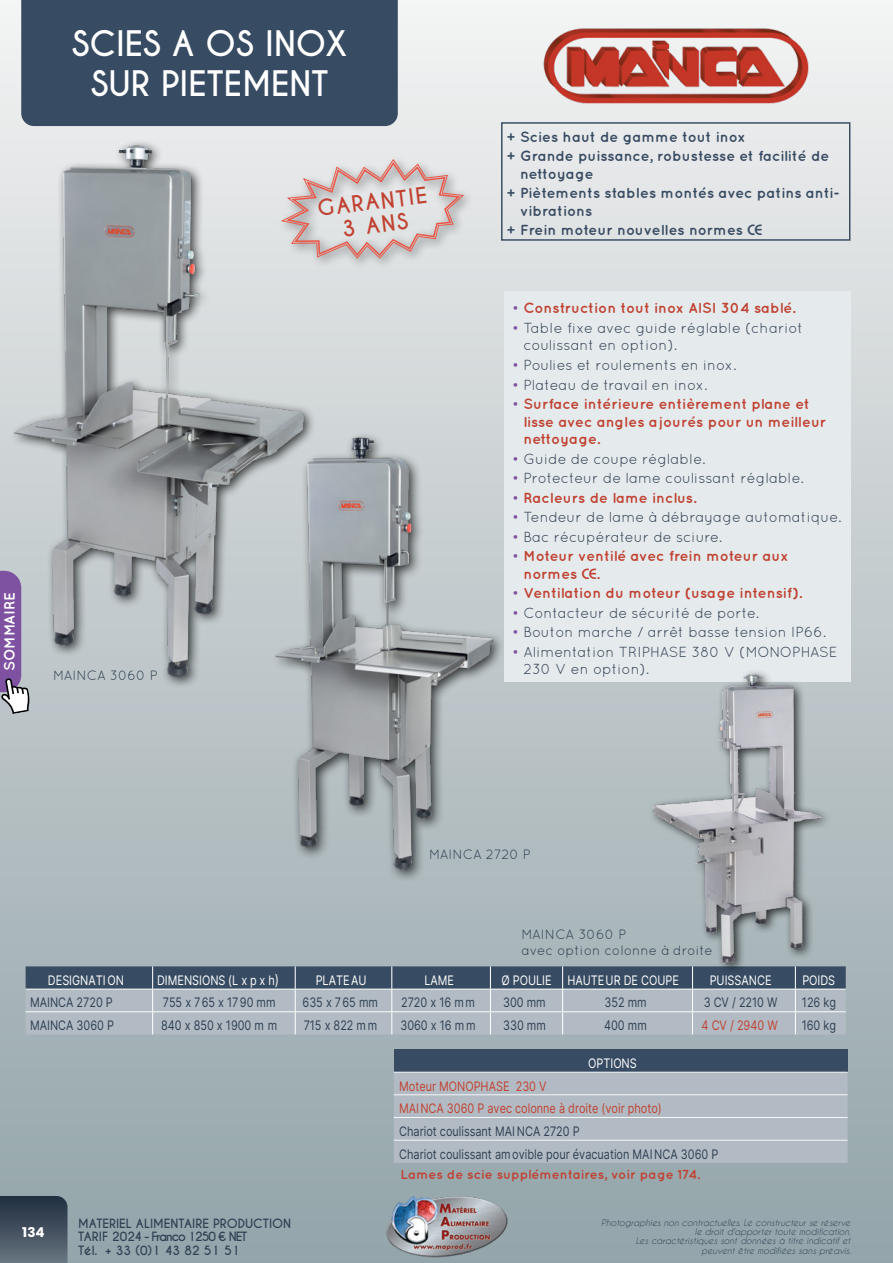
<style>
.page{position:relative;width:893px;height:1263px;background:#fff}
.page>*{position:absolute;margin:0;border:0;box-sizing:border-box;transform-origin:0 0}
.t1{font:700 33px/39.6px "Caviar Dreams";color:#fff;text-align:center}
.t2{font:700 21px/23.1px "Caviar Dreams";color:#c04232;text-align:center}
.t3{font:700 15px "Quicksand";color:#fff}
.t4{font:14.55px/17.4px "Quicksand";color:#2f4053}
.t5{font:700 14.55px/17.4px "Quicksand";color:#c04232}
.t6{font:700 14.55px/19.5px "Quicksand";color:#374b62}
.t7{font:13.5px/16.2px "Quicksand";color:#2f4053}
.t8{font:700 13.5px "Poppins";color:#fff}
.t9{font:13.05px/22.6px "Inter";color:#2f4053;scale:.83 1}
.t10{font:13.05px "Inter";color:#fff;scale:.83 1}
.t11{font:13.05px/22.6px "Inter";color:#c04232;scale:.83 1}
.t12{font:700 13.05px "Quicksand";color:#c04232}
.t13{font:700 12px/13.5px "Caviar Dreams";color:#2f4053}
.t14{font:italic 9px/9.4px "Caviar Dreams";color:#2f4053;text-align:right}
.s1{font-family:"Bimini"}
.s2{font-weight:400;color:#7f51a1}
.s3{color:#7f51a1}
.s4{font-size:14.55px}
</style>
<div class="page">
<div style="left:0;top:0;width:893px;height:1263px;background:linear-gradient(to bottom,#f2f2f2,#92a3a8)"></div>
<div style="left:21px;top:0;width:377px;height:126px;background:#374b62"></div>
<svg style="left:0;top:1196px;width:68px;height:67px;background:#445260"></svg>
<img style="left:385px;top:1194px;width:123px;height:64px">
<svg style="left:26px;top:966px;width:820px;height:68px;background:#8f9ba7"></svg>
<div style="left:394px;top:1049px;width:454px;height:23px;background:#374b62"></div>
<div style="left:394px;top:1073px;width:454px;height:90px;background:#b2bbc3"></div>
<hr style="left:394px;top:1072px;width:454px;height:1px;background:#fff">
<hr style="left:394px;top:1094px;width:454px;height:1px;background:#fff">
<hr style="left:394px;top:1117px;width:454px;height:1px;background:#fff">
<hr style="left:394px;top:1140px;width:454px;height:1px;background:#fff">
<div style="left:501px;top:122px;width:349px;height:119px;border:1px solid #374b62"></div>
<div style="left:504px;top:291px;width:346px;height:391px;background:#e5eaec"></div>
<img style="left:0;top:119px;width:351px;height:570px">
<div style="left:648px;top:669px;width:185px;height:305px;background:#374b62"></div>
<img style="left:645px;top:669px;width:192px;height:298px">
<img style="left:230px;top:418px;width:310px;height:466px">
<img style="left:538px;top:22px;width:276px;height:86px">
<div style="left:277px;top:155px;width:198px;height:115px;background:#dee1e2"></div>
<svg style="left:281px;top:159px;width:183px;height:100px"></svg>
<svg style="left:0;top:571px;width:30px;height:143px;background:#9982af"></svg>
<h1 class="t1" style="left:72px;top:25px;width:277px">SCIES A OS INOX<br>SUR PIETEMENT</h1>
<h2 class="t2" style="left:316px;top:198px;width:112px;rotate:-7deg">GARANTIE<br>3 ANS</h2>
<p class="t3" style="left:1px;top:671px;width:80px;rotate:-90deg">SOMMAIRE</p>
<p class="t7" style="left:53px;top:667px;width:106px">MAINCA 3060 P</p>
<p class="t6" style="left:507px;top:126px;width:324px">+ Scies haut de gamme tout inox<br>+ Grande puissance, robustesse et facilité de</p>
<p class="t6" style="left:507px;top:163px;width:334px;text-indent:13px">nettoyage<br>+ Piètements stables montés avec patins anti-</p>
<p class="t6" style="left:507px;top:200px;width:257px;text-indent:13px">vibrations<br>+ Frein moteur nouvelles normes <span class="s1">CE</span></p>
<p class="t5" style="left:512px;top:299px;width:285px"><span class="s2">•</span> Construction tout inox AISI 304 sablé.</p>
<p class="t4" style="left:523px;top:319px;width:281px;text-indent:-11px"><span class="s3">•</span> Table fixe avec guide réglable (chariot coulissant en option).</p>
<p class="t4" style="left:512px;top:356px;width:226px"><span class="s3">•</span> Poulies et roulements en inox.</p>
<p class="t4" style="left:512px;top:376px;width:197px"><span class="s3">•</span> Plateau de travail en inox.</p>
<p class="t5" style="left:523px;top:395px;width:304px;text-indent:-11px"><span class="s2">•</span> Surface intérieure entièrement plane et lisse avec angles ajourés pour un meilleur nettoyage.</p>
<p class="t4" style="left:512px;top:450px;width:195px"><span class="s3">•</span> Guide de coupe réglable.</p>
<p class="t4" style="left:512px;top:469px;width:293px"><span class="s3">•</span> Protecteur de lame coulissant réglable.</p>
<p class="t5" style="left:512px;top:488px;width:186px"><span class="s2">•</span> Racleurs de lame inclus.</p>
<p class="t4" style="left:512px;top:508px;width:331px"><span class="s3">•</span> Tendeur de lame à débrayage automatique.</p>
<p class="t4" style="left:512px;top:528px;width:212px"><span class="s3">•</span> Bac récupérateur de sciure.</p>
<p class="t5" style="left:523px;top:547px;width:267px;text-indent:-11px"><span class="s2">•</span> Moteur ventilé avec frein moteur aux normes <span class="s1">CE</span>.</p>
<p class="t5" style="left:512px;top:584px;width:291px"><span class="s2">•</span> Ventilation du moteur (usage intensif).</p>
<p class="t4" style="left:512px;top:604px;width:248px"><span class="s3">•</span> Contacteur de sécurité de porte.</p>
<p class="t4" style="left:512px;top:623px;width:315px"><span class="s3">•</span> Bouton marche / arrêt basse tension IP66.</p>
<p class="t4" style="left:523px;top:643px;width:316px;text-indent:-11px"><span class="s3">•</span> Alimentation TRIPHASE 380 V (MONOPHASE<br>230 V en option).</p>
<p class="t7" style="left:429px;top:846px;width:103px">MAINCA 2720 P</p>
<p class="t7" style="left:522px;top:926px;width:192px">MAINCA 3060 P<br>avec option colonne à droite</p>
<p class="t10" style="left:48px;top:970px;width:93px">DESIGNATION</p>
<p class="t10" style="left:157px;top:970px;width:148px">DIMENSIONS (L x p x h<span class="s4">)</span></p>
<p class="t10" style="left:316px;top:970px;width:63px">PLATEAU</p>
<p class="t10" style="left:424px;top:970px;width:37px">LAME</p>
<p class="t10" style="left:501px;top:970px;width:215px">Ø POULIE HAUTEUR DE COUPE</p>
<p class="t10" style="left:710px;top:970px;width:76px">PUISSANCE</p>
<p class="t10" style="left:802px;top:970px;width:41px">POIDS</p>
<p class="t9" style="left:30px;top:991px;width:101px">MAINCA 2720 P</p>
<p class="t9" style="left:163px;top:991px;width:137px">755 x 765 x 1790 mm</p>
<p class="t9" style="left:303px;top:991px;width:92px">635 x 765 mm</p>
<p class="t9" style="left:401px;top:991px;width:91px">2720 x 16 m m</p>
<p class="t9" style="left:503px;top:991px;width:53px">300 mm</p>
<p class="t9" style="left:604px;top:991px;width:52px">352 mm</p>
<p class="t9" style="left:704px;top:991px;width:90px">3 CV / 2210 W</p>
<p class="t9" style="left:802px;top:991px;width:43px">126 kg</p>
<p class="t9" style="left:30px;top:1014px;width:103px">MAINCA 3060 P</p>
<p class="t9" style="left:161px;top:1014px;width:141px">840 x 850 x 1900 m m</p>
<p class="t9" style="left:304px;top:1014px;width:90px">715 x 822 m m</p>
<p class="t9" style="left:400px;top:1014px;width:92px">3060 x 16 m m</p>
<p class="t9" style="left:503px;top:1014px;width:53px">330 mm</p>
<p class="t9" style="left:604px;top:1014px;width:53px">400 mm</p>
<p class="t11" style="left:702px;top:1014px;width:93px">4 CV / 2940 W</p>
<p class="t9" style="left:802px;top:1014px;width:43px">160 kg</p>
<p class="t10" style="left:588px;top:1053px;width:60px">OPTIONS</p>
<p class="t11" style="left:399px;top:1074px;width:318px">Moteur MONOPHASE 230 V<br>MAINCA 3060 P avec colonne à droite (voir photo)</p>
<p class="t9" style="left:399px;top:1119px;width:386px">Chariot coulissant MAI NCA 2720 P<br>Chariot coulissant am ovible pour évacuation MAI NCA 3060 P</p>
<p class="t12" style="left:401px;top:1166px;width:301px">Lames de scie supplémentaires, voir page 174.</p>
<p class="t8" style="left:22px;top:1224px;width:24px">134</p>
<p class="t13" style="left:78px;top:1217px;width:215px">MATERIEL ALIMENTAIRE PRODUCTION<br>TARIF 2024 - Franco 1250 € NET<br>Tél. + 33 (0)1 43 82 51 51</p>
<p class="t14" style="left:601px;top:1217px;width:251px">Photographies non contractuelles. Le constructeur se réserve le droit d'apporter toute modification.<br>Les caractéristiques sont données à titre indicatif et peuvent être modifiées sans préavis.</p>
</div>
